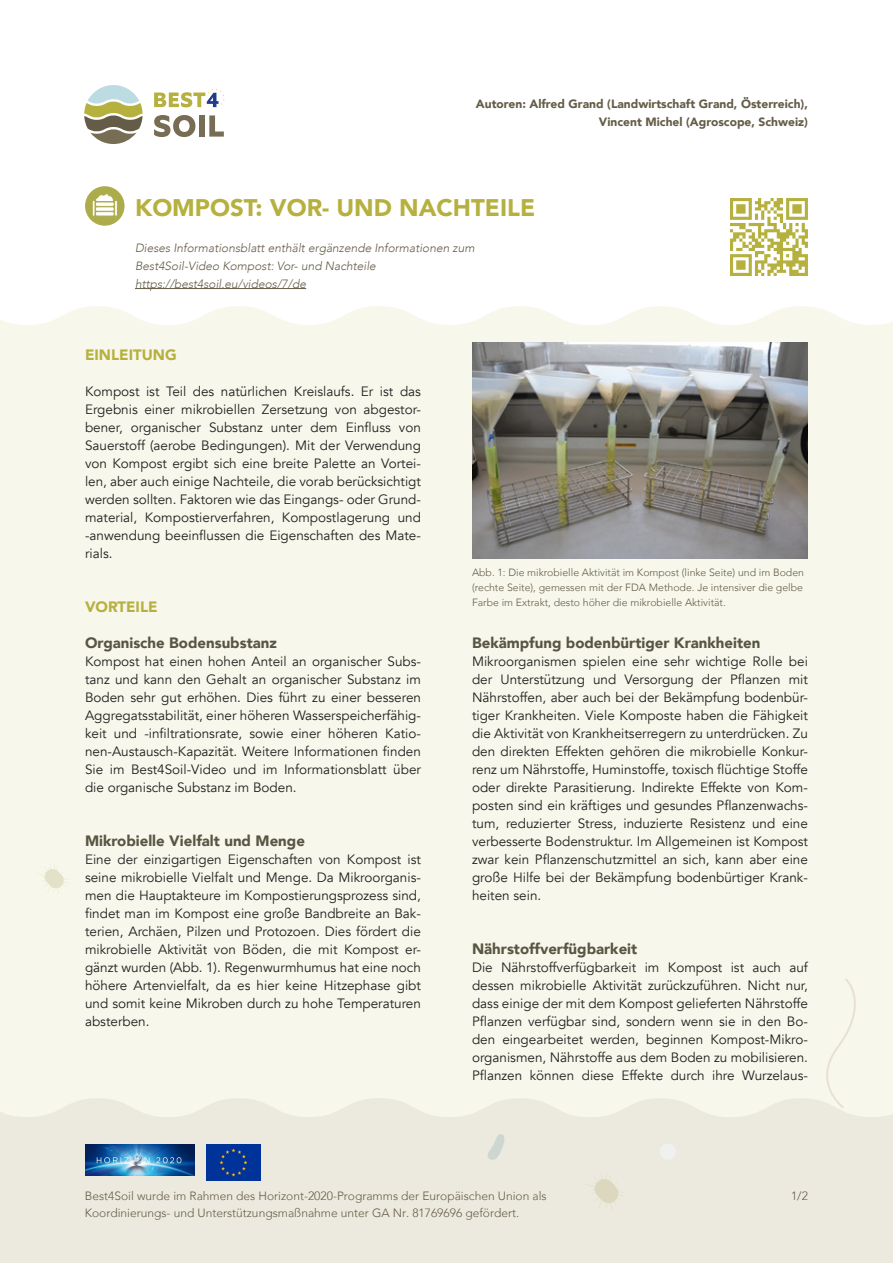
<style>
.page{position:relative;width:893px;height:1263px;background:#fff}
.page>*{position:absolute;margin:0;border:0;box-sizing:border-box;transform-origin:0 0}
.t1{font:900 24px "Avenir";color:#b6b03f}
.t2{font:900 15px "Avenir";color:#585543}
.t3{font:900 15px "Avenir";color:#b6b03f}
.t4{font:13.5px/18px "Avenir";color:#231f20;text-align:justify}
.t5{font:300 12px "Avenir";color:#645c46}
.t6{font:italic 300 12px "Avenir";color:#645c46}
.t7{font:900 12px "Avenir";color:#645c46}
.t8{font:300 10.5px/15px "Avenir";color:#635c45;text-align:justify}
</style>
<div class="page">
<div style="left:0;top:306px;width:893px;height:792px;background:#f7f7eb"></div>
<div style="left:0;top:1098px;width:893px;height:165px;background:#eceade"></div>
<svg style="left:585px;top:1172px;width:40px;height:38px;background:#e6e4d4"></svg>
<div style="left:810px;top:978px;width:54px;height:130px;background:#f7f7eb"></div>
<svg style="left:653px;top:1139px;width:32px;height:26px"></svg>
<svg style="left:487px;top:1134px;width:19px;height:27px"></svg>
<svg style="left:37px;top:863px;width:32px;height:31px"></svg>
<img style="left:85px;top:1144px;width:109px;height:31px">
<img style="left:207px;top:1144px;width:53px;height:36px">
<hr style="left:135px;top:288px;width:171px;height:1px;background:#645c46">
<svg style="left:84px;top:85px;width:59px;height:59px"></svg>
<svg style="left:154px;top:115px;width:41px;height:22px"></svg>
<div style="left:199px;top:115px;width:6px;height:22px;background:#776d55"></div>
<svg style="left:209px;top:115px;width:15px;height:22px"></svg>
<svg style="left:154px;top:89px;width:70px;height:18px"></svg>
<div style="left:85px;top:186px;width:40px;height:40px;background:#adac4b;border-radius:50%"></div>
<svg style="left:95px;top:202px;width:19px;height:5px"></svg>
<svg style="left:95px;top:207px;width:19px;height:4px"></svg>
<svg style="left:95px;top:211px;width:19px;height:5px"></svg>
<div style="left:92px;top:200px;width:3px;height:16px;background:#fff;border:1px solid #adac4b"></div>
<svg style="left:114px;top:200px;width:4px;height:16px"></svg>
<svg style="left:94px;top:186px;width:20px;height:16px"></svg>
<img style="left:472px;top:342px;width:336px;height:216px">
<svg style="left:730px;top:198px;width:78px;height:78px"></svg>
<p class="t7" style="left:476px;top:93px;width:333px">Autoren: Alfred Grand (Landwirtschaft Grand, Österreich),</p>
<p class="t7" style="left:599px;top:111px;width:211px">Vincent Michel (Agroscope, Schweiz)</p>
<p class="t1" style="left:135px;top:187px;width:402px">KOMPOST: VOR- UND NACHTEILE</p>
<p class="t6" style="left:135px;top:240px;width:341px">Dieses Informationsblatt enthält ergänzende Informationen zum</p>
<p class="t6" style="left:135px;top:258px;width:242px">Best4Soil-Video Kompost: Vor- und Nachteile</p>
<p class="t6" style="left:135px;top:276px;width:173px">https://best4soil.eu/videos/7/de</p>
<p class="t3" style="left:85px;top:342px;width:93px">EINLEITUNG</p>
<p class="t4" style="left:85px;top:383px;width:337px">Kompost ist Teil des natürlichen Kreislaufs. Er ist das Ergebnis einer mikrobiellen Zersetzung von abgestor&shy;bener, organischer Substanz unter dem Einfluss von Sauerstoff (aerobe Bedingungen). Mit der Verwendung von Kompost ergibt sich eine breite Palette an Vortei&shy;len, aber auch einige Nachteile, die vorab berücksichtigt werden sollten. Faktoren wie das Eingangs- oder Grund&shy;material, Kompostierverfahren, Kompostlagerung und -anwendung beeinflussen die Eigenschaften des Mate&shy;rials.</p>
<p class="t3" style="left:85px;top:594px;width:74px">VORTEILE</p>
<p class="t2" style="left:85px;top:630px;width:193px">Organische Bodensubstanz</p>
<p class="t4" style="left:85px;top:652px;width:337px">Kompost hat einen hohen Anteil an organischer Subs&shy;tanz und kann den Gehalt an organischer Substanz im Boden sehr gut erhöhen. Dies führt zu einer besseren Aggregatsstabilität, einer höheren Wasserspeicherfähig&shy;keit und -infiltrationsrate, sowie einer höheren Katio&shy;nen-Austausch-Kapazität. Weitere Informationen finden Sie im Best4Soil-Video und im Informationsblatt über die organische Substanz im Boden.</p>
<p class="t2" style="left:85px;top:828px;width:221px">Mikrobielle Vielfalt und Menge</p>
<p class="t4" style="left:85px;top:850px;width:337px">Eine der einzigartigen Eigenschaften von Kompost ist seine mikrobielle Vielfalt und Menge. Da Mikroorganis&shy;men die Hauptakteure im Kompostierungsprozess sind, findet man im Kompost eine große Bandbreite an Bak&shy;terien, Archäen, Pilzen und Protozoen. Dies fördert die mikrobielle Aktivität von Böden, die mit Kompost er&shy;gänzt wurden (Abb. 1). Regenwurmhumus hat eine noch höhere Artenvielfalt, da es hier keine Hitzephase gibt und somit keine Mikroben durch zu hohe Temperaturen absterben.</p>
<p class="t8" style="left:472px;top:565px;width:334px">Abb. 1: Die mikrobielle Aktivität im Kompost (linke Seite) und im Boden (rechte Seite), gemessen mit der FDA Methode. Je intensiver die gelbe Farbe im Extrakt, desto höher die mikrobielle Aktivität.</p>
<p class="t2" style="left:472px;top:630px;width:290px">Bekämpfung bodenbürtiger Krankheiten</p>
<p class="t4" style="left:472px;top:653px;width:337px">Mikroorganismen spielen eine sehr wichtige Rolle bei der Unterstützung und Versorgung der Pflanzen mit Nährstoffen, aber auch bei der Bekämpfung bodenbür&shy;tiger Krankheiten. Viele Komposte haben die Fähigkeit die Aktivität von Krankheitserregern zu unterdrücken. Zu den direkten Effekten gehören die mikrobielle Konkur&shy;renz um Nährstoffe, Huminstoffe, toxisch flüchtige Stoffe oder direkte Parasitierung. Indirekte Effekte von Kom&shy;posten sind ein kräftiges und gesundes Pflanzenwachs&shy;tum, reduzierter Stress, induzierte Resistenz und eine verbesserte Bodenstruktur. Im Allgemeinen ist Kompost zwar kein Pflanzenschutzmittel an sich, kann aber eine große Hilfe bei der Bekämpfung bodenbürtiger Krank&shy;heiten sein.</p>
<p class="t2" style="left:472px;top:936px;width:167px">Nährstoffverfügbarkeit</p>
<p class="t4" style="left:472px;top:959px;width:337px">Die Nährstoffverfügbarkeit im Kompost ist auch auf dessen mikrobielle Aktivität zurückzuführen. Nicht nur, dass einige der mit dem Kompost gelieferten Nährstoffe Pflanzen verfügbar sind, sondern wenn sie in den Bo&shy;den eingearbeitet werden, beginnen Kompost-Mikro&shy;organismen, Nährstoffe aus dem Boden zu mobilisieren.<br>Pflanzen können diese Effekte durch ihre Wurzelaus-</p>
<p class="t5" style="left:85px;top:1189px;width:463px">Best4Soil wurde im Rahmen des Horizont-2020-Programms der Europäischen Union als</p>
<p class="t5" style="left:85px;top:1205px;width:436px">Koordinierungs- und Unterstützungsmaßnahme unter GA Nr. 81769696 gefördert.</p>
<p class="t5" style="left:791px;top:1189px;width:18px">1/2</p>
</div>
